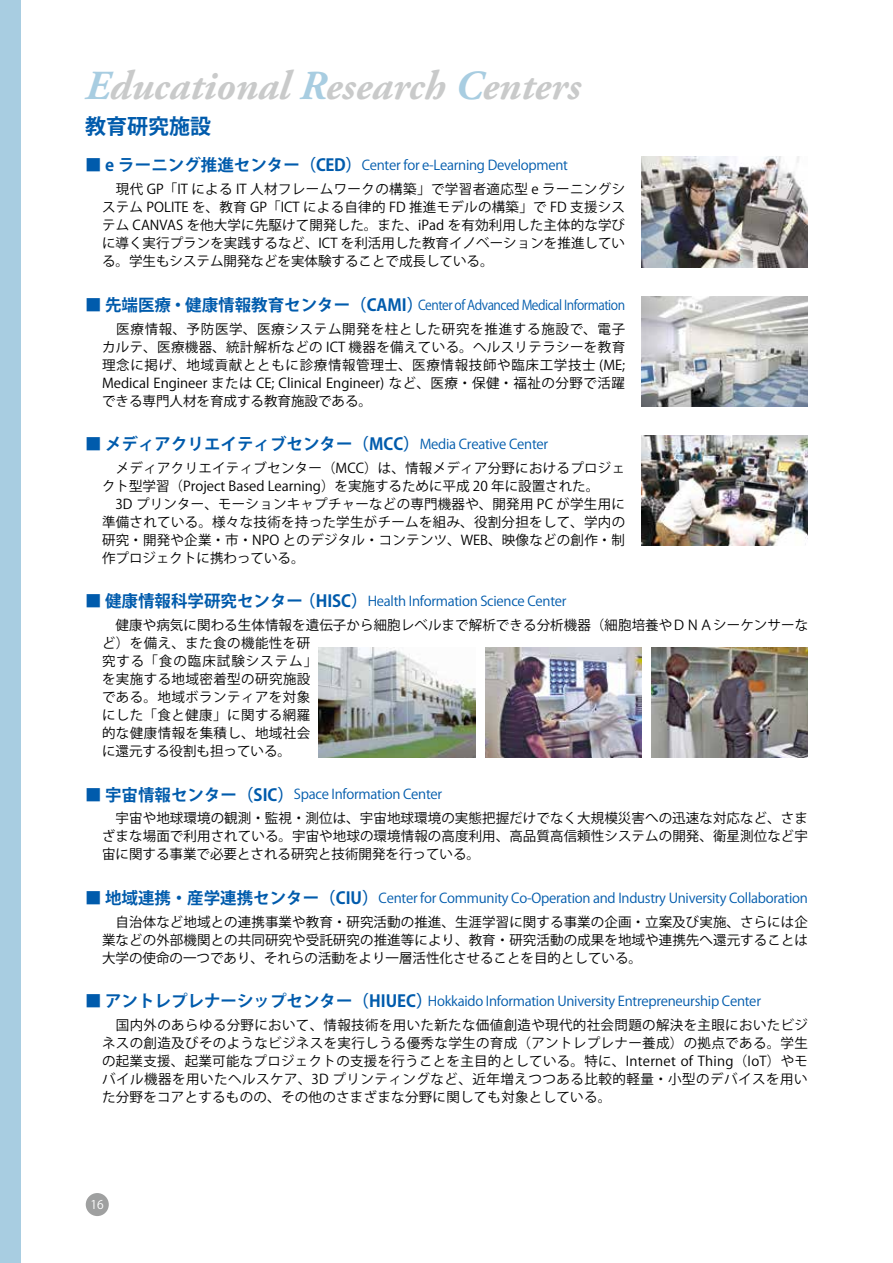
<style>
.page{position:relative;width:893px;height:1263px;background:#fff}
.page>*{position:absolute;margin:0;border:0;box-sizing:border-box;transform-origin:0 0}
.t1{font:italic 700 41.25px "Adobe Garamond Pro";color:#c9caca}
.t2{font:700 21px "Koz Go Pr 6 N";color:#005bac}
.t3{font:700 16.5px "Koz Go Pr 6 N";color:#005bac}
.t4{font:13.5px/18px "Koz Go Pr 6 N";letter-spacing:.005em;color:#000}
.t5{font:13.5px/24px "Koz Go Pr 6 N";letter-spacing:-.02em;color:#005bac;text-align:right}
.t6{font:13.5px/24px "Koz Go Pr 6 N";letter-spacing:.025em;color:#005bac}
.t7{font:13.5px/18px "Koz Go Pr 6 N";letter-spacing:.035em;color:#000}
.t8{font:12px "Koz Go Pr 6 N";color:#fff}
.s1{color:#a8cde1}
.s2{font-weight:700;font-size:16.5px;color:#005bac}
.s3{color:#005bac}
.s4{font-weight:400;font-size:13.5px}
.s5{font-weight:700;font-size:16.5px}
.s6{color:#000}
</style>
<div class="page">
<div style="left:0;top:0;width:21px;height:1263px;background:#a8cde1"></div>
<div style="left:86px;top:1193px;width:23px;height:23px;background:#9fa0a0;border-radius:50%"></div>
<img style="left:641px;top:435px;width:167px;height:110px">
<img style="left:651px;top:647px;width:157px;height:111px">
<img style="left:485px;top:647px;width:157px;height:111px">
<img style="left:319px;top:647px;width:156px;height:111px">
<img style="left:641px;top:296px;width:167px;height:110px">
<img style="left:641px;top:157px;width:167px;height:110px">
<h1 class="t1" style="left:85px;top:62px;width:497px"><span class="s1">E</span>ducational <span class="s1">R</span>esearch <span class="s1">C</span>enters</h1>
<h2 class="t2" style="left:85px;top:115px;width:127px">教育研究施設</h2>
<p class="t4" style="left:102px;top:154px;width:525px;line-height:24px;text-indent:-17px"><span class="s2">■ e ラーニング推進センター（CED）</span><span class="s3">Center for e-Learning Development<br></span>　現代 GP「IT による IT 人材フレームワークの構築」で学習者適応型 e ラーニングシ</p>
<p class="t4" style="left:102px;top:199px;width:525px;text-align:justify">ステム POLITE を、教育 GP「ICT による自律的 FD 推進モデルの構築」で FD 支援システム CANVAS を他大学に先駆けて開発した。また、iPad を有効利用した主体的な学びに導く実行プランを実践するなど、ICT を利活用した教育イノベーションを推進している。学生もシステム開発などを実体験することで成長している。</p>
<p class="t4" style="left:85px;top:293px;width:542px;line-height:24px;text-align:right"><span class="s2">■ 先端医療・健康情報教育センター（CAMI）</span><span class="s3">Center of Advanced Medical Information</span>　医療情報、予防医学、医療システム開発を柱とした研究を推進する施設で、電子</p>
<p class="t4" style="left:102px;top:338px;width:525px;text-align:justify">カルテ、医療機器、統計解析などの ICT 機器を備えている。ヘルスリテラシーを教育理念に掲げ、地域貢献とともに診療情報管理士、医療情報技師や臨床工学技士 (ME; Medical Engineer または CE; Clinical Engineer) など、医療・保健・福祉の分野で活躍できる専門人材を育成する教育施設である。</p>
<p class="t3" style="left:85px;top:435px;width:465px">■ メディアクリエイティブセンター（MCC）<span class="s4">Media Creative Center</span></p>
<p class="t4" style="left:102px;top:459px;width:525px">　メディアクリエイティブセンター（MCC）は、情報メディア分野におけるプロジェクト型学習（Project Based Learning）を実施するために平成 20 年に設置された。　3D プリンター、モーションキャプチャーなどの専門機器や、開発用 PC が学生用に準備されている。様々な技術を持った学生がチームを組み、役割分担をして、学内の研究・開発や企業・市・NPO とのデジタル・コンテンツ、WEB、映像などの創作・制作プロジェクトに携わっている。</p>
<p class="t4" style="left:102px;top:589px;width:708px;line-height:24px;text-indent:-17px"><span class="s2">■ 健康情報科学研究センター（HISC）</span><span class="s3">Health Information Science Center<br></span>　健康や病気に関わる生体情報を遺伝子から細胞レベルまで解析できる分析機器（細胞培養やＤＮＡシーケンサーな</p>
<p class="t7" style="left:102px;top:634px;width:217px">ど）を備え、また食の機能性を研究する「食の臨床試験システム」を実施する地域密着型の研究施設である。地域ボランティアを対象にした「食と健康」に関する網羅的な健康情報を集積し、地域社会に還元する役割も担っている。</p>
<p class="t4" style="left:102px;top:783px;width:707px;line-height:24px;text-indent:-17px"><span class="s2">■ 宇宙情報センター（SIC）</span><span class="s3">Space Information Center<br></span>　宇宙や地球環境の観測・監視・測位は、宇宙地球環境の実態把握だけでなく大規模災害への迅速な対応など、さま</p>
<p class="t4" style="left:102px;top:828px;width:707px">ざまな場面で利用されている。宇宙や地球の環境情報の高度利用、高品質高信頼性システムの開発、衛星測位など宇宙に関する事業で必要とされる研究と技術開発を行っている。</p>
<p class="t5" style="left:85px;top:886px;width:724px"><span class="s5">■ 地域連携・産学連携センター（CIU）</span>Center for Community Co-Operation and Industry University Collaboration<span class="s6">　自治体など地域との連携事業や教育・研究活動の推進、生涯学習に関する事業の企画・立案及び実施、さらには企</span></p>
<p class="t4" style="left:102px;top:931px;width:707px">業などの外部機関との共同研究や受託研究の推進等により、教育・研究活動の成果を地域や連携先へ還元することは大学の使命の一つであり、それらの活動をより一層活性化させることを目的としている。</p>
<p class="t6" style="left:102px;top:989px;width:707px;text-indent:-17px"><span class="s5">■ アントレプレナーシップセンター（HIUEC）</span>Hokkaido Information University Entrepreneurship Center<br><span class="s6">　国内外のあらゆる分野において、情報技術を用いた新たな価値創造や現代的社会問題の解決を主眼においたビジ</span></p>
<p class="t4" style="left:102px;top:1034px;width:707px;text-align:justify">ネスの創造及びそのようなビジネスを実行しうる優秀な学生の育成（アントレプレナー養成）の拠点である。学生の起業支援、起業可能なプロジェクトの支援を行うことを主目的としている。特に、Internet of Thing（IoT）やモバイル機器を用いたヘルスケア、3D プリンティングなど、近年増えつつある比較的軽量・小型のデバイスを用いた分野をコアとするものの、その他のさまざまな分野に関しても対象としている。</p>
<p class="t8" style="left:91px;top:1198px;width:15px">16</p>
</div>
